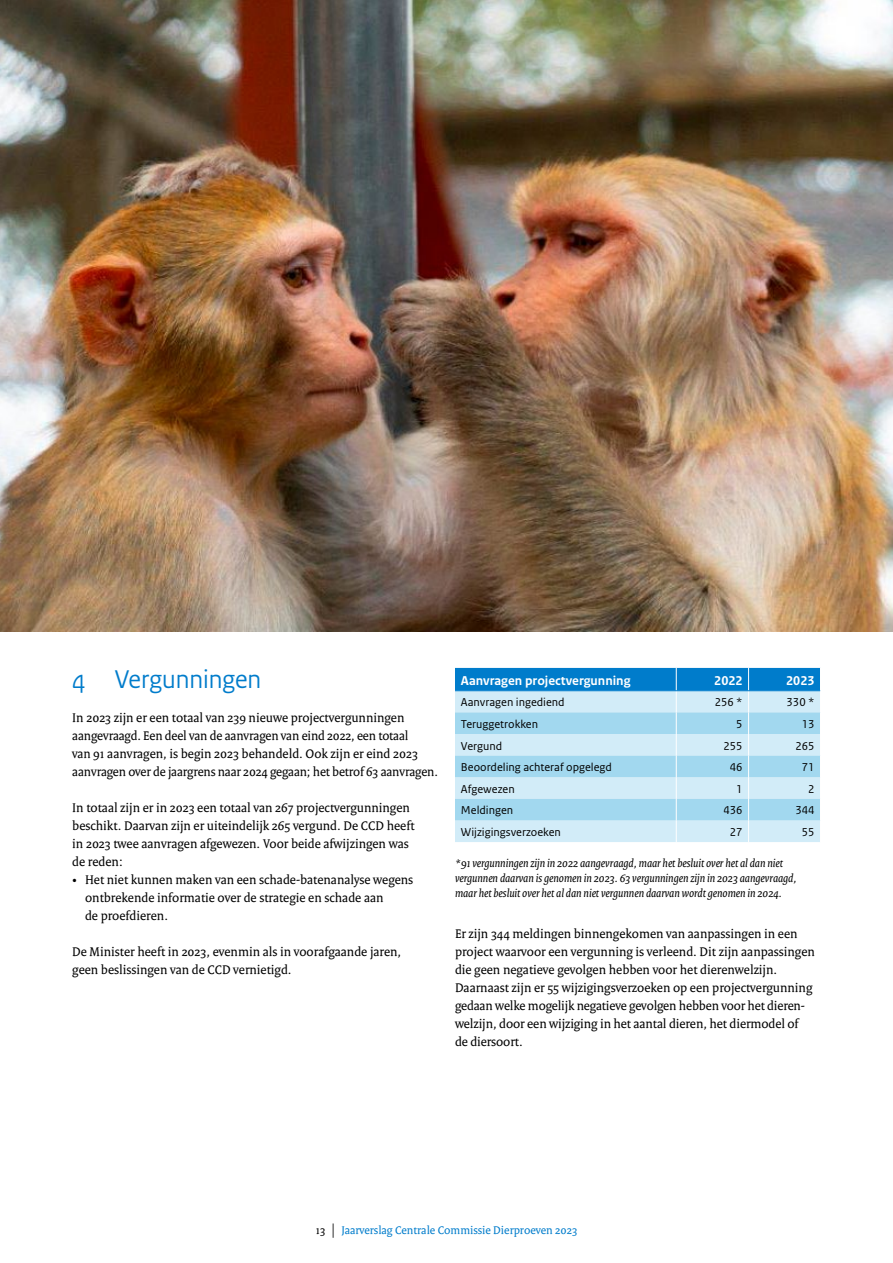
<style>
.page{position:relative;width:893px;height:1263px;background:#fff}
.page>*{position:absolute;margin:0;border:0;box-sizing:border-box;transform-origin:0 0}
.H2_03_RO_Kop{font:27px "Rijksoverheid Sans Heading";color:#007ccb}
.P_10_RO_Broodtekst_Serif{font:13.5px/18px "Rijksoverheid Serif";color:#000}
.RO_Tabel_Kop{font:700 13.5px "Rijksoverheid Sans Text";color:#fff}
.P_10_RO_Broodtekst_Serif-2{font:italic 12px/15px "Rijksoverheid Serif";color:#000}
.RO_Tabel_Broodtekst{font:12px "Rijksoverheid Sans Text";color:#000}
.t1{font:12px "Rijksoverheid Serif";color:#007ccb}
.s1{color:#000}
.s2{font-size:14.25px;color:#000}
</style>
<div class="page">
<svg style="left:455px;top:668px;width:366px;height:174px;background:#a6d6ef"></svg>
<hr style="left:455px;top:690px;width:221px;height:1px;background:#007ccb">
<hr style="left:676px;top:690px;width:73px;height:1px;background:#007ccb">
<hr style="left:749px;top:690px;width:71px;height:1px;background:#007ccb">
<img style="left:0;top:0;width:893px;height:631px">
<h2 class="H2_03_RO_Kop" style="left:72px;top:664px;width:191px">4 Vergunningen</h2>
<p class="P_10_RO_Broodtekst_Serif" style="left:72px;top:708px;width:367px">In 2023 zijn er een totaal van 239 nieuwe projectvergunningen aangevraagd. Een deel van de aanvragen van eind 2022, een totaal<br>van 91 aanvragen, is begin 2023 behandeld. Ook zijn er eind 2023 aanvragen over de jaargrens naar 2024 gegaan; het betrof 63 aanvragen.</p>
<p class="P_10_RO_Broodtekst_Serif" style="left:72px;top:798px;width:344px">In totaal zijn er in 2023 een totaal van 267 projectvergunningen beschikt. Daarvan zijn er uiteindelijk 265 vergund. De CCD heeft in 2023 twee aanvragen afgewezen. Voor beide afwijzingen was de reden:</p>
<p class="P_10_RO_Broodtekst_Serif" style="left:85px;top:870px;width:330px;text-indent:-13px">• Het niet kunnen maken van een schade-batenanalyse wegens ontbrekende informatie over de strategie en schade aan<br>de proefdieren.</p>
<p class="P_10_RO_Broodtekst_Serif" style="left:72px;top:942px;width:331px">De Minister heeft in 2023, evenmin als in voorafgaande jaren, geen beslissingen van de CCD vernietigd.</p>
<p class="RO_Tabel_Kop" style="left:461px;top:673px;width:171px">Aanvragen projectvergunning</p>
<p class="RO_Tabel_Kop" style="left:714px;top:673px;width:30px">2022</p>
<p class="RO_Tabel_Kop" style="left:786px;top:673px;width:30px">2023</p>
<p class="RO_Tabel_Broodtekst" style="left:461px;top:696px;width:105px">Aanvragen ingediend</p>
<p class="RO_Tabel_Broodtekst" style="left:715px;top:696px;width:29px">256 *</p>
<p class="RO_Tabel_Broodtekst" style="left:787px;top:696px;width:29px">330 *</p>
<p class="RO_Tabel_Broodtekst" style="left:461px;top:717px;width:79px">Teruggetrokken</p>
<p class="RO_Tabel_Broodtekst" style="left:736px;top:717px;width:8px">5</p>
<p class="RO_Tabel_Broodtekst" style="left:802px;top:717px;width:14px">13</p>
<p class="RO_Tabel_Broodtekst" style="left:461px;top:739px;width:43px">Vergund</p>
<p class="RO_Tabel_Broodtekst" style="left:723px;top:739px;width:21px">255</p>
<p class="RO_Tabel_Broodtekst" style="left:795px;top:739px;width:21px">265</p>
<p class="RO_Tabel_Broodtekst" style="left:461px;top:760px;width:152px">Beoordeling achteraf opgelegd</p>
<p class="RO_Tabel_Broodtekst" style="left:730px;top:760px;width:14px">46</p>
<p class="RO_Tabel_Broodtekst" style="left:802px;top:760px;width:14px">71</p>
<p class="RO_Tabel_Broodtekst" style="left:461px;top:782px;width:55px">Afgewezen</p>
<p class="RO_Tabel_Broodtekst" style="left:736px;top:782px;width:8px">1</p>
<p class="RO_Tabel_Broodtekst" style="left:808px;top:782px;width:8px">2</p>
<p class="RO_Tabel_Broodtekst" style="left:461px;top:804px;width:54px">Meldingen</p>
<p class="RO_Tabel_Broodtekst" style="left:723px;top:804px;width:21px">436</p>
<p class="RO_Tabel_Broodtekst" style="left:795px;top:804px;width:21px">344</p>
<p class="RO_Tabel_Broodtekst" style="left:461px;top:825px;width:101px">Wijzigingsverzoeken</p>
<p class="RO_Tabel_Broodtekst" style="left:730px;top:825px;width:14px">27</p>
<p class="RO_Tabel_Broodtekst" style="left:802px;top:825px;width:14px">55</p>
<p class="P_10_RO_Broodtekst_Serif-2" style="left:455px;top:856px;width:343px">*91 vergunningen zijn in 2022 aangevraagd, maar het besluit over het al dan niet vergunnen daarvan is genomen in 2023. 63 vergunningen zijn in 2023 aangevraagd, maar het besluit over het al dan niet vergunnen daarvan wordt genomen in 2024.</p>
<p class="P_10_RO_Broodtekst_Serif" style="left:455px;top:924px;width:361px">Er zijn 344 meldingen binnengekomen van aanpassingen in een project waarvoor een vergunning is verleend. Dit zijn aanpassingen die geen negatieve gevolgen hebben voor het dierenwelzijn.<br>Daarnaast zijn er 55 wijzigingsverzoeken op een projectvergunning gedaan welke mogelijk negatieve gevolgen hebben voor het dieren&shy;welzijn, door een wijziging in het aantal dieren, het diermodel of<br>de diersoort.</p>
<p class="t1" style="left:316px;top:1223px;width:263px"><span class="s1">13</span> <span class="s2">|</span> Jaarverslag Centrale Commissie Dierproeven 2023</p>
</div>
